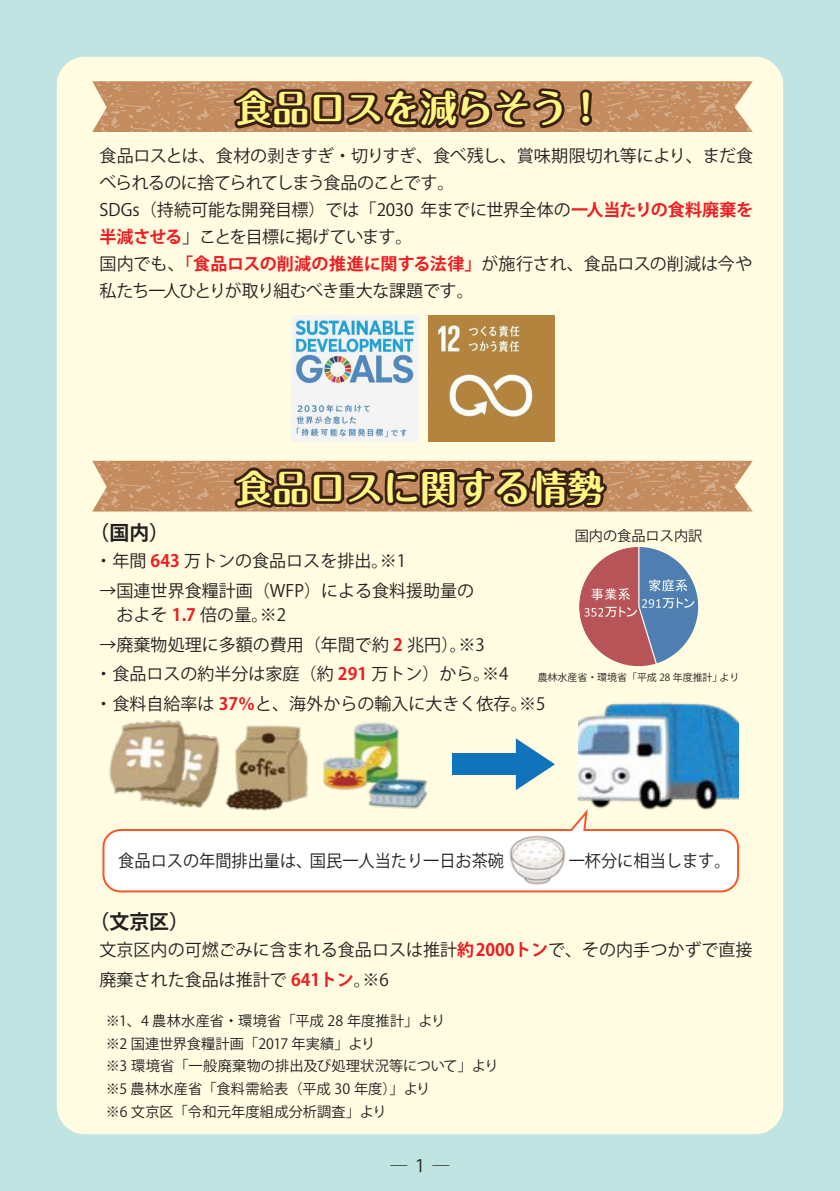
<style>
.page{position:relative;width:840px;height:1191px;background:#fff}
.page>*{position:absolute;margin:0;border:0;box-sizing:border-box;transform-origin:0 0}
.t1{font:700 36.8px "Maru Fo Pro";color:#fff683}
.t2{font:700 19.8px "Koz Go Pr 6 N";color:#231f20}
.t3{font:17px/29.8px "Koz Go Pr 6 N";color:#231f20}
.t4{font:17px/27px "Koz Go Pr 6 N";letter-spacing:-.025em;color:#231f20}
.t5{font:17px "Koz Go Pr 6 N";color:#231f20;scale:.95 1}
.t6{font:14.2px/22.6px "Koz Go Pr 6 N";letter-spacing:.005em;color:#231f20}
.t7{font:10px "Koz Go Pr 6 N";color:#231f20}
.s1{font-weight:700;color:#ee1d23}
</style>
<div class="page">
<div style="left:0;top:0;width:839px;height:1191px;background:#bfe4e1"></div>
<div style="left:57px;top:57px;width:725px;height:1077px;background:#fffce1;border-radius:28px"></div>
<img style="left:428px;top:315px;width:126px;height:65px">
<img style="left:291px;top:315px;width:127px;height:65px">
<svg style="left:92px;top:81px;width:660px;height:51px;background:#a27651"></svg>
<svg style="left:92px;top:380px;width:660px;height:132px"></svg>
<img style="left:109px;top:720px;width:111px;height:86px">
<img style="left:578px;top:702px;width:160px;height:104px">
<img style="left:225px;top:725px;width:83px;height:81px">
<img style="left:323px;top:722px;width:105px;height:84px">
<div style="left:452px;top:753px;width:75px;height:22px;background:#1074bc"></div>
<svg style="left:515px;top:738px;width:39px;height:52px"></svg>
<svg style="left:102px;top:806px;width:637px;height:87px"></svg>
<img style="left:509px;top:834px;width:56px;height:51px">
<img style="left:578px;top:547px;width:119px;height:119px;border-radius:60px">
<h1 class="t1" style="left:235px;top:79px;width:370px">食品ロスを減らそう！</h1>
<p class="t4" style="left:99px;top:143px;width:654px">食品ロスとは、食材の剥きすぎ・切りすぎ、食べ残し、賞味期限切れ等により、まだ食べられるのに捨てられてしまう食品のことです。<br>SDGs（持続可能な開発目標）では「2030 年までに世界全体の<span class="s1">一人当たりの食料廃棄を半減させる</span>」ことを目標に掲げています。<br>国内でも、<span class="s1">「食品ロスの削減の推進に関する法律」</span>が施行され、食品ロスの削減は今や私たち一人ひとりが取り組むべき重大な課題です。</p>
<h1 class="t1" style="left:235px;top:458px;width:370px">食品ロスに関する情勢</h1>
<p class="t2" style="left:90px;top:521px;width:81px">（国内）</p>
<p class="t3" style="left:95px;top:546px;width:312px">・年間 <span class="s1">643</span> 万トンの食品ロスを排出。※1</p>
<p class="t3" style="left:99px;top:579px;width:376px;line-height:24.2px">→国連世界食糧計画（WFP）による食料援助量の　およそ <span class="s1">1.7</span> 倍の量。※2</p>
<p class="t3" style="left:95px;top:630px;width:451px">→廃棄物処理に多額の費用（年間で約 <span class="s1">2</span> 兆円）。※3<br>・食品ロスの約半分は家庭（約 <span class="s1">291</span> 万トン）から。※4　・食料自給率は <span class="s1">37％</span>と、海外からの輸入に大きく依存。※5</p>
<p class="t6" style="left:574px;top:524px;width:129px">国内の食品ロス内訳</p>
<p class="t7" style="left:537px;top:671px;width:203px">農林水産省・環境省「平成 28 年度推計」より</p>
<p class="t5" style="left:118px;top:851px;width:645px">食品ロスの年間排出量は、国民一人当たり一日お茶碗　　　　一杯分に相当します。</p>
<p class="t2" style="left:90px;top:910px;width:101px">（文京区）</p>
<p class="t3" style="left:99px;top:935px;width:654px">文京区内の可燃ごみに含まれる食品ロスは推計<span class="s1">約2000トン</span>で、その内手つかずで直接廃棄された食品は推計で <span class="s1">641トン</span>。※6</p>
<p class="t6" style="left:106px;top:1009px;width:394px">※1、4 農林水産省・環境省「平成 28 年度推計」より<br>※2 国連世界食糧計画「2017 年実績」より<br>※3 環境省「一般廃棄物の排出及び処理状況等について」より※5 農林水産省「食料需給表（平成 30 年度）」より<br>※6 文京区「令和元年度組成分析調査」より</p>
<p class="t3" style="left:390px;top:1151px;width:60px">― １ ―</p>
</div>
